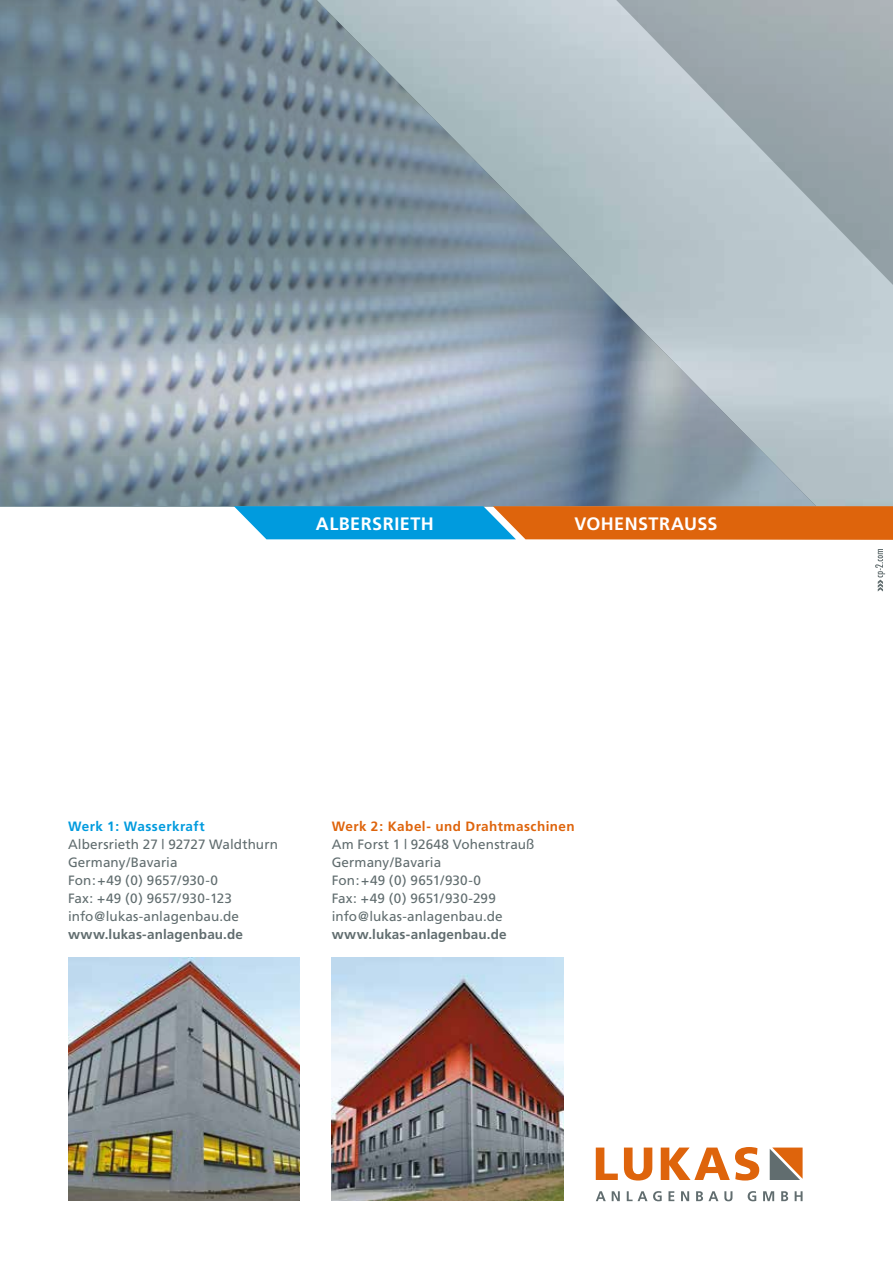
<style>
.page{position:relative;width:893px;height:1263px;background:#fff}
.page>*{position:absolute;margin:0;border:0;box-sizing:border-box;transform-origin:0 0}
.t1{font:700 18px "Frutiger";letter-spacing:.025em;color:#fff}
.t2{font:13.5px/18px "Frutiger";letter-spacing:.005em;color:#616d6f}
.t3{font:700 13.5px "Frutiger";letter-spacing:.01em;color:#616d6f}
.t4{font:700 13.5px "Frutiger";letter-spacing:.035em;color:#de640c}
.t5{font:700 13.5px "Frutiger";letter-spacing:.035em;color:#009bde}
</style>
<div class="page">
<img style="left:0;top:0;width:374px;height:506px">
<svg style="left:374px;top:0;width:519px;height:592px;background:#aab8c0"></svg>
<svg style="left:770px;top:1147px;width:33px;height:33px"></svg>
<svg style="left:596px;top:1191px;width:207px;height:10px"></svg>
<svg style="left:596px;top:1147px;width:163px;height:33px"></svg>
<img style="left:332px;top:958px;width:231px;height:242px">
<img style="left:68px;top:958px;width:231px;height:242px">
<svg style="left:234px;top:506px;width:659px;height:34px;background:#8d8067"></svg>
<svg style="left:875px;top:549px;width:10px;height:42px"></svg>
<h1 class="t1" style="left:316px;top:513px;width:120px">ALBERSRIETH</h1>
<h1 class="t1" style="left:574px;top:513px;width:145px">VOHENSTRAUSS</h1>
<p class="t5" style="left:68px;top:818px;width:138px">Werk 1: Wasserkraft</p>
<p class="t2" style="left:68px;top:835px;width:211px">Albersrieth 27 | 92727 Waldthurn<br>Germany/Bavaria<br>Fon: +49 (0) 9657/930-0<br>Fax: +49 (0) 9657/930-123 info@lukas-anlagenbau.de</p>
<p class="t3" style="left:68px;top:926px;width:177px">www.lukas-anlagenbau.de</p>
<p class="t4" style="left:332px;top:818px;width:245px">Werk 2: Kabel- und Drahtmaschinen</p>
<p class="t2" style="left:332px;top:835px;width:204px">Am Forst 1 | 92648 Vohenstrauß<br>Germany/Bavaria<br>Fon: +49 (0) 9651/930-0<br>Fax: +49 (0) 9651/930-299 info@lukas-anlagenbau.de</p>
<p class="t3" style="left:332px;top:926px;width:177px">www.lukas-anlagenbau.de</p>
</div>
